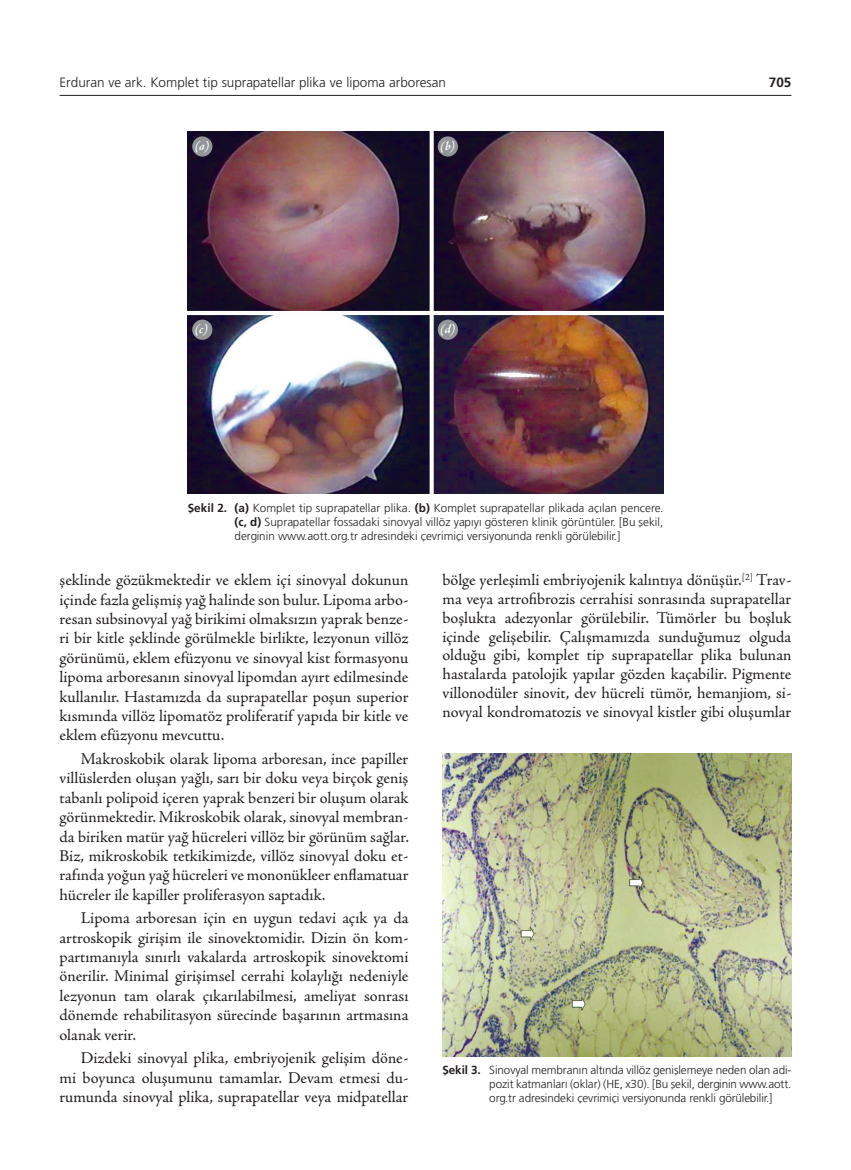
<style>
.page{position:relative;width:851px;height:1170px;background:#fff}
.page>*{position:absolute;margin:0;border:0;box-sizing:border-box;transform-origin:0 0}
.t1{font:16.5px/19.4px "Adobe Jenson Pro";letter-spacing:-.005em;color:#231f20;text-align:justify}
.t2{font:13.5px "Frutiger Light Nr Tr";color:#231f20}
.t3{font:13.5px "Frutiger Bold Tr";color:#231f20}
.t4{font:italic 700 12.75px "Adobe Jenson Pro";color:#fff}
.t5{font:11.7px/14.1px "Frutiger Light Nr Tr";letter-spacing:-.01em;color:#231f20;text-align:justify}
.s1{font-family:"Frutiger Bold Tr"}
</style>
<div class="page">
<hr style="left:60px;top:95px;width:731px;height:1px;background:#231f20">
<img style="left:442px;top:753px;width:349px;height:303px">
<img style="left:188px;top:132px;width:475px;height:361px">
<div style="left:192px;top:136px;width:20px;height:21px;background:#939598;border-radius:50%"></div>
<div style="left:192px;top:319px;width:20px;height:21px;background:#939598;border-radius:50%"></div>
<div style="left:437px;top:136px;width:21px;height:21px;background:#939598;border-radius:50%"></div>
<div style="left:437px;top:319px;width:21px;height:21px;background:#939598;border-radius:50%"></div>
<p class="t2" style="left:60px;top:74px;width:388px">Erduran ve ark. Komplet tip suprapatellar plika ve lipoma arboresan</p>
<p class="t3" style="left:768px;top:74px;width:24px">705</p>
<p class="t4" style="left:194px;top:138px;width:18px">(a)</p>
<p class="t4" style="left:194px;top:321px;width:17px">(c)</p>
<p class="t4" style="left:440px;top:138px;width:18px">(b)</p>
<p class="t4" style="left:440px;top:321px;width:18px">(d)</p>
<p class="t5" style="left:234px;top:501px;width:430px;text-indent:-47px"><span class="s1">Şekil 2. (a)</span> Komplet tip suprapatellar plika. <span class="s1">(b)</span> Komplet suprapatellar plikada açılan pencere. <span class="s1">(c, d)</span> Suprapatellar fossadaki sinovyal villöz yapıyı gösteren klinik görüntüler. [Bu şekil, derginin www.aott.org.tr adresindeki çevrimiçi versiyonunda renkli görülebilir.]</p>
<p class="t1" style="left:60px;top:570px;width:350px">şeklinde gözükmektedir ve eklem içi sinovyal dokunun içinde fazla gelişmiş yağ halinde son bulur. Lipoma arbo&shy;resan subsinovyal yağ birikimi olmaksızın yaprak benze&shy;ri bir kitle şeklinde görülmekle birlikte, lezyonun villöz görünümü, eklem efüzyonu ve sinovyal kist formasyonu lipoma arboresanın sinovyal lipomdan ayırt edilmesinde kullanılır. Hastamızda da suprapatellar poşun superior kısmında villöz lipomatöz proliferatif yapıda bir kitle ve eklem efüzyonu mevcuttu.</p>
<p class="t1" style="left:60px;top:749px;width:351px;text-indent:21px">Makroskobik olarak lipoma arboresan, ince papiller villüslerden oluşan yağlı, sarı bir doku veya birçok geniş tabanlı polipoid içeren yaprak benzeri bir oluşum olarak görünmektedir. Mikroskobik olarak, sinovyal membran&shy;da biriken matür yağ hücreleri villöz bir görünüm sağlar.<br>Biz, mikroskobik tetkikimizde, villöz sinovyal doku et&shy;rafında yoğun yağ hücreleri ve mononükleer enflamatuar hücreler ile kapiller proliferasyon saptadık.</p>
<p class="t1" style="left:60px;top:908px;width:350px;text-indent:21px">Lipoma arboresan için en uygun tedavi açık ya da artroskopik girişim ile sinovektomidir. Dizin ön kom&shy;partımanıyla sınırlı vakalarda artroskopik sinovektomi önerilir. Minimal girişimsel cerrahi kolaylığı nedeniyle lezyonun tam olarak çıkarılabilmesi, ameliyat sonrası dönemde rehabilitasyon sürecinde başarının artmasına olanak verir.</p>
<p class="t1" style="left:60px;top:1048px;width:350px;text-indent:21px">Dizdeki sinovyal plika, embriyojenik gelişim döne&shy;mi boyunca oluşumunu tamamlar. Devam etmesi du&shy;rumunda sinovyal plika, suprapatellar veya midpatellar</p>
<p class="t1" style="left:442px;top:571px;width:350px;line-height:18.8px">bölge yerleşimli embriyojenik kalıntıya dönüşür.<sup>[2]</sup> Trav&shy;ma veya artrofibrozis cerrahisi sonrasında suprapatellar boşlukta adezyonlar görülebilir. Tümörler bu boşluk içinde gelişebilir. Çalışmamızda sunduğumuz olguda olduğu gibi, komplet tip suprapatellar plika bulunan hastalarda patolojik yapılar gözden kaçabilir. Pigmente villonodüler sinovit, dev hücreli tümör, hemanjiom, si&shy;novyal kondromatozis ve sinovyal kistler gibi oluşumlar</p>
<p class="t5" style="left:489px;top:1062px;width:303px;text-indent:-47px"><span class="s1">Şekil 3.</span> Sinovyal membranın altında villöz genişlemeye neden olan adi&shy;pozit katmanları (oklar) (HE, x30). [Bu şekil, derginin www.aott. org.tr adresindeki çevrimiçi versiyonunda renkli görülebilir.]</p>
</div>
